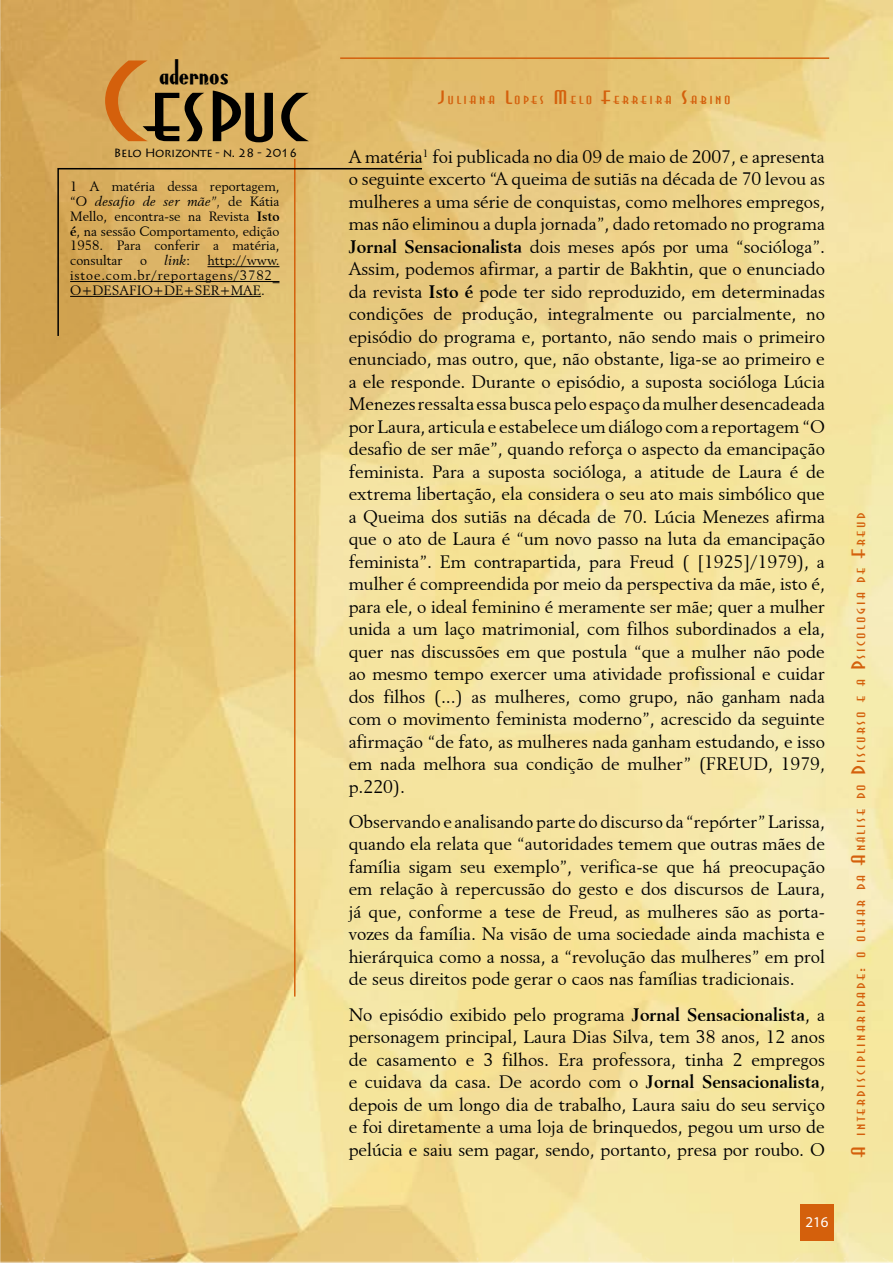
<style>
.page{position:relative;width:893px;height:1263px;background:#fff}
.page>*{position:absolute;margin:0;border:0;box-sizing:border-box;transform-origin:0 0}
.t1{font:expanded 108px "Asia";color:#000}
.t2{font:30px "Anchor Steam NF";color:#000}
.t3{font:18px/22.5px "Revival 565 BT";color:#000;text-align:justify}
.t4{font:expanded 18px "Asia";letter-spacing:.14em;color:#d4600c}
.t5{font:15px "Myriad Pro";color:#fff}
.t6{font:13.5px/14.9px "Revival 565 BT";color:#000;text-align:justify}
.t7{font:italic 13.5px "Revival 565 BT";color:#000}
.t8{font:12px "Lithos Pro";letter-spacing:-.03em;color:#000}
.s1{color:#d4600c}
.s2{font-weight:700}
.s3{font-style:italic}
.s4{font-style:normal}
.s5{font-size:10.5px}
</style>
<div class="page">
<img style="left:0;top:0;width:893px;height:1263px">
<div style="left:800px;top:1203px;width:34px;height:37px;background:#d4600c"></div>
<hr style="left:294px;top:159px;width:2px;height:837px;background:#d4600c">
<hr style="left:340px;top:57px;width:489px;height:2px;background:#d4600c">
<svg style="left:57px;top:167px;width:366px;height:170px;background:#dcb66a"></svg>
<hr style="left:207px;top:266px;width:72px;height:1px;background:#000">
<hr style="left:70px;top:281px;width:209px;height:1px;background:#000">
<hr style="left:70px;top:296px;width:191px;height:1px;background:#000">
<h2 class="t2" style="left:159px;top:51px;width:71px">adernos</h2>
<h1 class="t1" style="left:101px;top:42px;width:208px"><span class="s1">C</span>espuc</h1>
<p class="t8" style="left:114px;top:146px;width:185px">Belo Horizonte - n. 28 - 2016</p>
<p class="t3" style="left:349px;top:145px;width:478px">A matéria<sup>1</sup> foi publicada no dia 09 de maio de 2007, e apresenta o seguinte excerto “A queima de sutiãs na década de 70 levou as mulheres a uma série de conquistas, como melhores empregos, mas não eliminou a dupla jornada”, dado retomado no programa <span class="s2">Jornal Sensacionalista</span> dois meses após por uma “socióloga”.<br>Assim, podemos afirmar, a partir de Bakhtin, que o enunciado da revista <span class="s2">Isto é</span> pode ter sido reproduzido, em determinadas condições de produção, integralmente ou parcialmente, no episódio do programa e, portanto, não sendo mais o primeiro enunciado, mas outro, que, não obstante, liga-se ao primeiro e a ele responde. Durante o episódio, a suposta socióloga Lúcia Menezes ressalta essa busca pelo espaço da mulher desencadeada por Laura, articula e estabelece um diálogo com a reportagem “O desafio de ser mãe”, quando reforça o aspecto da emancipação feminista. Para a suposta socióloga, a atitude de Laura é de extrema libertação, ela considera o seu ato mais simbólico que a Queima dos sutiãs na década de 70. Lúcia Menezes afirma que o ato de Laura é “um novo passo na luta da emancipação feminista”. Em contrapartida, para Freud ( [1925]/1979), a mulher é compreendida por meio da perspectiva da mãe, isto é, para ele, o ideal feminino é meramente ser mãe; quer a mulher unida a um laço matrimonial, com filhos subordinados a ela, quer nas discussões em que postula “que a mulher não pode ao mesmo tempo exercer uma atividade profissional e cuidar dos filhos (...) as mulheres, como grupo, não ganham nada com o movimento feminista moderno”, acrescido da seguinte afirmação “de fato, as mulheres nada ganham estudando, e isso em nada melhora sua condição de mulher” (Freud</p>
<p class="t4" style="left:439px;top:88px;width:294px">Juliana Lopes Melo Ferreira Sabino</p>
<p class="t6" style="left:70px;top:179px;width:211px">1 A matéria dessa reportagem, “<span class="s3">O desafio de ser mãe”,</span> de Kátia Mello, encontra-se na Revista <span class="s2">Isto é</span>, na sessão Comportamento, edição 1958. Para conferir a matéria, consultar</p>
<p class="t6" style="left:70px;top:253px;width:211px;text-indent:137px">http://www. istoe.com.br/reportagens/3782_ O+DESAFIO+DE+SER+MAE.</p>
<p class="t6" style="left:140px;top:253px;width:8px">o</p>
<p class="t7" style="left:164px;top:252px;width:27px">link<span class="s4">:</span></p>
<p class="t3" style="left:768px;top:752px;width:58px">, 1979,</p>
<p class="t3" style="left:349px;top:768px;width:478px;line-height:35.2px">p.220).<br>Observando e analisando parte do discurso da “repórter” Larissa,</p>
<p class="t3" style="left:349px;top:832px;width:478px">quando ela relata que “autoridades temem que outras mães de família sigam seu exemplo”, verifica-se que há preocupação em relação à repercussão do gesto e dos discursos de Laura, já que, conforme a tese de Freud, as mulheres são as porta&shy;vozes da família. Na visão de uma sociedade ainda machista e hierárquica como a nossa, a “revolução das mulheres” em prol de seus direitos pode gerar o caos nas famílias tradicionais.</p>
<p class="t3" style="left:349px;top:1003px;width:478px">No episódio exibido pelo programa <span class="s2">Jornal Sensacionalista</span>, a personagem principal, Laura Dias Silva, tem 38 anos, 12 anos de casamento e 3 filhos. Era professora, tinha 2 empregos e cuidava da casa. De acordo com o <span class="s2">Jornal Sensacionalista</span>, depois de um longo dia de trabalho, Laura saiu do seu serviço e foi diretamente a uma loja de brinquedos, pegou um urso de pelúcia e saiu sem pagar, sendo, portanto, presa por roubo. O</p>
<p class="t4" style="left:849px;top:1157px;width:645px;rotate:-90deg">A interdisciplinaridade: o olhar da An<span class="s5">á</span>lise do Discurso e a Psicologia de Freud</p>
<p class="t5" style="left:805px;top:1213px;width:25px">216</p>
</div>
